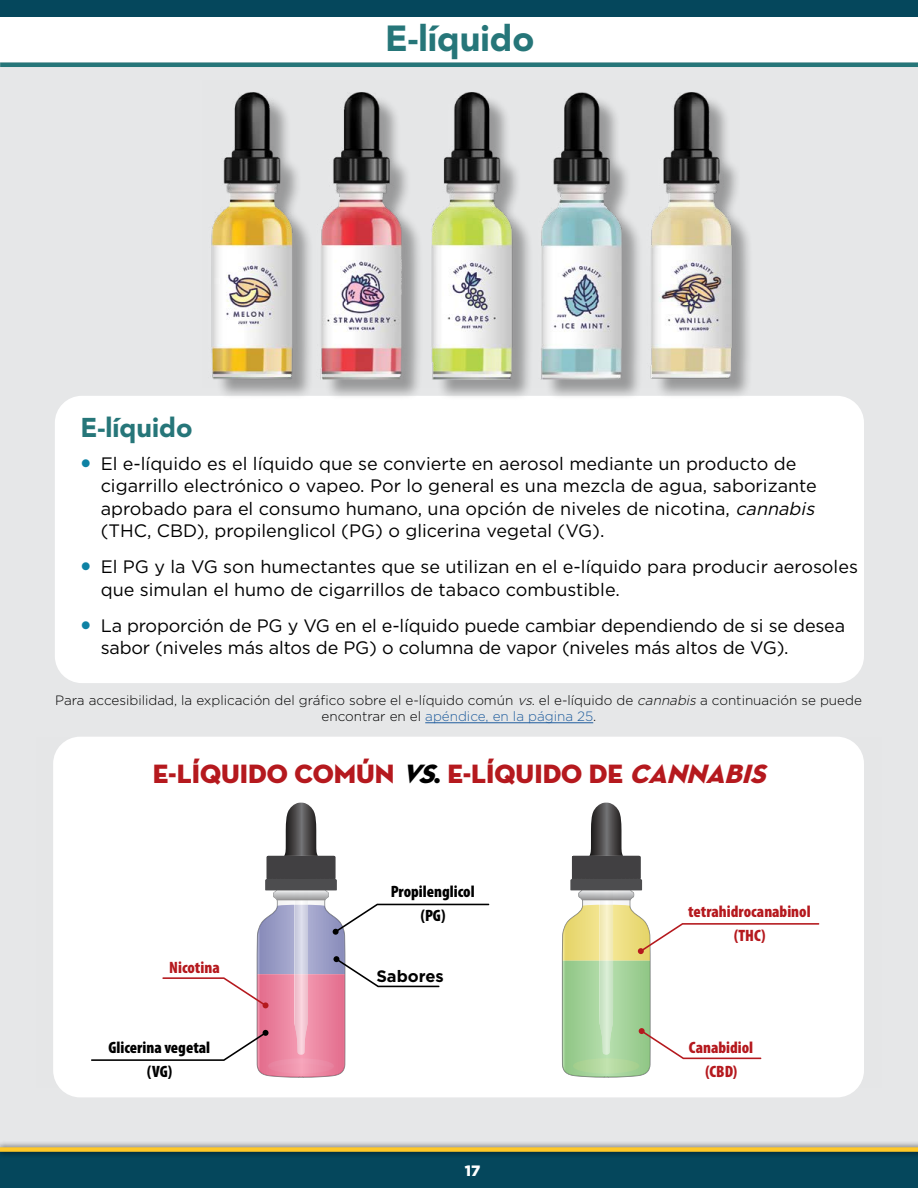
<style>
.page{position:relative;width:918px;height:1188px;background:#fff}
.page>*{position:absolute;margin:0;border:0;box-sizing:border-box;transform-origin:0 0}
.H2_PageHeading{font:900 36px "Avenir LT Std";color:#267679}
.t1{font:27px "Neutraface Display Titling";color:#b5191e}
.H3_types{font:900 27px "Avenir LT Std";color:#267679}
.t2{font:18px/22.5px "Gotham";color:#000}
.t3{font:900 condensed 16.5px/24px "Myriad Pro";color:#b5191e;text-align:center}
.t4{font:900 condensed 16.5px/24px "Myriad Pro";color:#000;text-align:center}
.t5{font:700 16.5px "Gotham";color:#000}
.t6{font:900 15px "Gotham";color:#fff}
.t7{font:300 13.5px/16.5px "Gotham";color:#000;text-align:center}
.s1{font-family:"Arial Unicode MS";color:#0e82a4}
.s2{font-style:italic}
.s3{color:#215e9e}
.s4{font-style:italic;color:#000}
.s5{color:#000}
</style>
<div class="page">
<div style="left:0;top:0;width:918px;height:17px;background:#05475c"></div>
<div style="left:0;top:62px;width:918px;height:1091px;background:#e6e7e8"></div>
<div style="left:55px;top:396px;width:809px;height:287px;background:#fff;border-radius:27px"></div>
<div style="left:0;top:1151px;width:918px;height:37px;background:#05475c"></div>
<div style="left:0;top:1140px;width:918px;height:19px;background:#000;opacity:.75"></div>
<div style="left:0;top:1147px;width:918px;height:5px;background:#ffc828"></div>
<hr style="left:0;top:63px;width:918px;height:4px;background:#267679">
<div style="left:215px;top:95px;width:538px;height:306px;background:#000;opacity:.33"></div>
<img style="left:211px;top:92px;width:528px;height:295px">
<hr style="left:425px;top:722px;width:168px;height:1px;background:#215e9e">
<div style="left:53px;top:737px;width:811px;height:360px;background:#fff;border-radius:27px"></div>
<svg style="left:91px;top:803px;width:398px;height:275px"></svg>
<svg style="left:562px;top:803px;width:257px;height:275px"></svg>
<h2 class="H2_PageHeading" style="left:385px;top:17px;width:151px">E-líquido</h2>
<h3 class="H3_types" style="left:80px;top:411px;width:114px">E-líquido</h3>
<p class="t2" style="left:101px;top:452px;width:720px;text-indent:-20px"><span class="s1">●</span> El e-líquido es el líquido que se convierte en aerosol mediante un producto de cigarrillo electrónico o vapeo. Por lo general es una mezcla de agua, saborizante aprobado para el consumo humano, una opción de niveles de nicotina, <span class="s2">cannabis </span>(THC, CBD), propilenglicol (PG) o glicerina vegetal (VG).</p>
<p class="t2" style="left:101px;top:555px;width:759px;text-indent:-20px"><span class="s1">●</span> El PG y la VG son humectantes que se utilizan en el e-líquido para producir aerosoles que simulan el humo de cigarrillos de tabaco combustible.</p>
<p class="t2" style="left:101px;top:614px;width:746px;text-indent:-20px"><span class="s1">●</span> La proporción de PG y VG en el e-líquido puede cambiar dependiendo de si se desea sabor (niveles más altos de PG) o columna de vapor (niveles más altos de VG).</p>
<p class="t7" style="left:55px;top:692px;width:808px">Para accesibilidad, la explicación del gráfico sobre el e-líquido común <span class="s2">vs</span>. el e-líquido de <span class="s2">cannabis</span> a continuación se puede encontrar en el <span class="s3">apéndice, en la página 25</span>.</p>
<h2 class="t1" style="left:153px;top:756px;width:623px">E-LÍQUIDO COMÚN <span class="s4">VS</span><span class="s5">.</span> E-LÍQUIDO DE <span class="s2">CANNABIS</span></h2>
<p class="t3" style="left:169px;top:955px;width:52px">Nicotina</p>
<p class="t4" style="left:109px;top:1036px;width:103px">Glicerina vegetal (VG)</p>
<p class="t4" style="left:391px;top:880px;width:85px">Propilenglicol (PG)</p>
<p class="t5" style="left:376px;top:965px;width:69px">Sabores</p>
<p class="t6" style="left:451px;top:1160px;width:31px">1717</p>
<p class="t3" style="left:688px;top:900px;width:124px">tetrahidrocanabinol (THC)</p>
<p class="t3" style="left:689px;top:1036px;width:66px">Canabidiol (CBD)</p>
</div>
